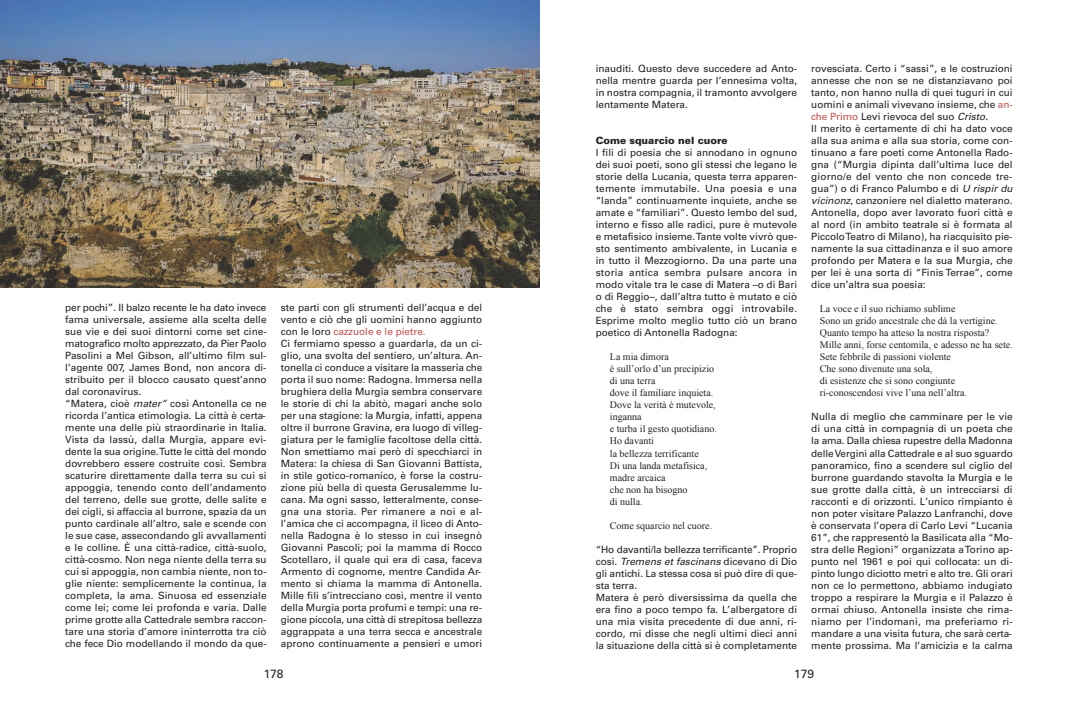
<style>
.page{position:relative;width:1078px;height:723px;background:#fff}
.page>*{position:absolute;margin:0;border:0;box-sizing:border-box;transform-origin:0 0}
.t1{font:12px "Univers";letter-spacing:-.01em;color:#231f20}
.t2{font:10px/12px "Univers";color:#231f20}
.t3{font:10px/12px "Times New Roman";color:#231f20}
.t4{font:900 10px "Univers";color:#231f20}
.s1{font-style:italic}
.s2{color:#c0504d}
</style>
<div class="page">
<img style="left:0;top:0;width:539px;height:287px">
<p class="t2" style="left:65px;top:302px;width:203px">per pochi”. Il balzo recente le ha dato invece fama universale, assieme alla scelta delle sue vie e dei suoi dintorni come set cine&shy;matografico molto apprezzato, da Pier Paolo Pasolini a Mel Gibson, all’ultimo film sul&shy;l’agente 007, James Bond, non ancora di&shy;stribuito per il blocco causato quest’anno dal coronavirus.<br>“Matera, cioè <span class="s1">mater”</span> così Antonella ce ne ricorda l’antica etimologia. La città è certa&shy;mente una delle più straordinarie in Italia.<br>Vista da lassù, dalla Murgia, appare evi&shy;dente la sua origine. Tutte le città del mondo dovrebbero essere costruite così. Sembra scaturire direttamente dalla terra su cui si appoggia, tenendo conto dell’andamento del terreno, delle sue grotte, delle salite e dei cigli, si affaccia al burrone, spazia da un punto cardinale all’altro, sale e scende con le sue case, assecondando gli avvallamenti e le colline. È una città-radice, città-suolo, città-cosmo. Non nega niente della terra su cui si appoggia, non cambia niente, non to&shy;glie niente: semplicemente la continua, la completa, la ama. Sinuosa ed essenziale come lei; come lei profonda e varia. Dalle prime grotte alla Cattedrale sembra raccon&shy;tare una storia d’amore ininterrotta tra ciò che fece Dio modellando il mondo da que-</p>
<p class="t2" style="left:281px;top:302px;width:203px">ste parti con gli strumenti dell’acqua e del vento e ciò che gli uomini hanno aggiunto con le loro <span class="s2">cazzuole e le pietre.<br></span>Ci fermiamo spesso a guardarla, da un ci&shy;glio, una svolta del sentiero, un’altura. An&shy;tonella ci conduce a visitare la masseria che porta il suo nome: Radogna. Immersa nella brughiera della Murgia sembra conservare le storie di chi la abitò, magari anche solo per una stagione: la Murgia, infatti, appena oltre il burrone Gravina, era luogo di villeg&shy;giatura per le famiglie facoltose della città.<br>Non smettiamo mai però di specchiarci in Matera: la chiesa di San Giovanni Battista, in stile gotico-romanico, è forse la costru&shy;zione più bella di questa Gerusalemme lu&shy;cana. Ma ogni sasso, letteralmente, conse&shy;gna una storia. Per rimanere a noi e al&shy;l’amica che ci accompagna, il liceo di Anto&shy;nella Radogna è lo stesso in cui insegnò Giovanni Pascoli; poi la mamma di Rocco Scotellaro, il quale qui era di casa, faceva Armento di cognome, mentre Candida Ar&shy;mento si chiama la mamma di Antonella.<br>Mille fili s’intrecciano così, mentre il vento della Murgia porta profumi e tempi: una re&shy;gione piccola, una città di strepitosa bellezza aggrappata a una terra secca e ancestrale aprono continuamente a pensieri e umori</p>
<p class="t1" style="left:264px;top:669px;width:21px">178</p>
<p class="t2" style="left:595px;top:64px;width:203px;text-align:justify">inauditi. Questo deve succedere ad Anto&shy;nella mentre guarda per l’ennesima volta, in nostra compagnia, il tramonto avvolgere lentamente Matera.</p>
<p class="t4" style="left:595px;top:137px;width:133px">Come squarcio nel cuore</p>
<p class="t2" style="left:595px;top:148px;width:203px;text-align:justify">I fili di poesia che si annodano in ognuno dei suoi poeti, sono gli stessi che legano le storie della Lucania, questa terra apparen&shy;temente immutabile. Una poesia e una “landa” continuamente inquiete, anche se amate e “familiari”. Questo lembo del sud, interno e fisso alle radici, pure è mutevole e metafisico insieme. Tante volte vivrò que&shy;sto sentimento ambivalente, in Lucania e in tutto il Mezzogiorno. Da una parte una storia antica sembra pulsare ancora in modo vitale tra le case di Matera –o di Bari o di Reggio–, dall’altra tutto è mutato e ciò che è stato sembra oggi introvabile.<br>Esprime molto meglio tutto ciò un brano poetico di Antonella Radogna:</p>
<p class="t3" style="left:609px;top:351px;width:108px">La mia dimora<br>è sull’orlo d’un precipizio di una terra<br>dove il familiare inquieta.<br>Dove la verità è mutevole, inganna<br>e turba il gesto quotidiano.<br>Ho davanti<br>la bellezza terrificante<br>Di una landa metafisica, madre arcaica<br>che non ha bisogno<br>di nulla.</p>
<p class="t3" style="left:609px;top:519px;width:104px">Come squarcio nel cuore.</p>
<p class="t2" style="left:595px;top:544px;width:203px">“Ho davanti/la bellezza terrificante”. Proprio così. <span class="s1">Tremens et fascinans</span> dicevano di Dio gli antichi. La stessa cosa si può dire di que&shy;sta terra.<br>Matera è però diversissima da quella che era fino a poco tempo fa. L’albergatore di una mia visita precedente di due anni, ri&shy;cordo, mi disse che negli ultimi dieci anni la situazione della città si è completamente</p>
<p class="t2" style="left:811px;top:64px;width:203px">rovesciata. Certo i “sassi”, e le costruzioni annesse che non se ne distanziavano poi tanto, non hanno nulla di quei tuguri in cui uomini e animali vivevano insieme, che <span class="s2">an&shy;che Primo</span> Levi rievoca del suo <span class="s1">Cristo</span>.<br>Il merito è certamente di chi ha dato voce alla sua anima e alla sua storia, come con&shy;tinuano a fare poeti come Antonella Rado&shy;gna (“Murgia dipinta dall’ultima luce del giorno/e del vento che non concede tre&shy;gua”) o di Franco Palumbo e di <span class="s1">U rispir du vicinonz</span>, canzoniere nel dialetto materano.<br>Antonella, dopo aver lavorato fuori città e al nord (in ambito teatrale si è formata al Piccolo Teatro di Milano), ha riacquisito pie&shy;namente la sua cittadinanza e il suo amore profondo per Matera e la sua Murgia, che per lei è una sorta di “Finis Terrae”, come dice un’altra sua poesia:</p>
<p class="t3" style="left:819px;top:303px;width:194px">La voce e il suo richiamo sublime<br>Sono un grido ancestrale che dà la vertigine.<br>Quanto tempo ha atteso la nostra risposta?<br>Mille anni, forse centomila, e adesso ne ha sete.<br>Sete febbrile di passioni violente<br>Che sono divenute una sola,<br>di esistenze che si sono congiunte ri-conoscendosi vive l’una nell’altra.</p>
<p class="t2" style="left:811px;top:412px;width:203px;text-align:justify">Nulla di meglio che camminare per le vie di una città in compagnia di un poeta che la ama. Dalla chiesa rupestre della Madonna delle Vergini alla Cattedrale e al suo sguardo panoramico, fino a scendere sul ciglio del burrone guardando stavolta la Murgia e le sue grotte dalla città, è un intrecciarsi di racconti e di orizzonti. L’unico rimpianto è non poter visitare Palazzo Lanfranchi, dove è conservata l’opera di Carlo Levi “Lucania 61”, che rappresentò la Basilicata alla “Mo&shy;stra delle Regioni” organizzata a Torino ap&shy;punto nel 1961 e poi qui collocata: un di&shy;pinto lungo diciotto metri e alto tre. Gli orari non ce lo permettono, abbiamo indugiato troppo a respirare la Murgia e il Palazzo è ormai chiuso. Antonella insiste che rima&shy;niamo per l’indomani, ma preferiamo ri&shy;mandare a una visita futura, che sarà certa&shy;mente prossima. Ma l’amicizia e la calma</p>
<p class="t1" style="left:794px;top:669px;width:21px">179</p>
</div>
